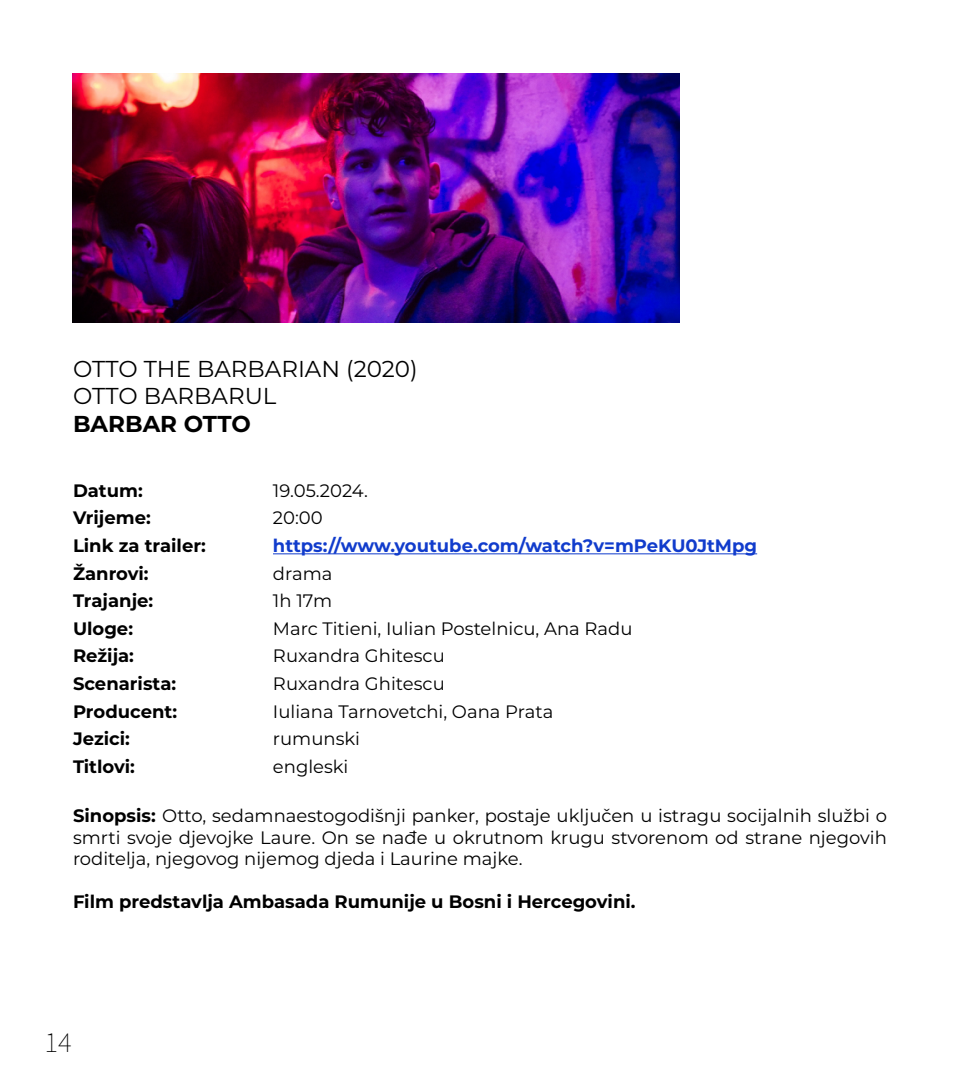
<style>
.page{position:relative;width:960px;height:1080px;background:#fff}
.page>*{position:absolute;margin:0;border:0;box-sizing:border-box;transform-origin:0 0}
.t1{font:200 29px "Source Sans Pro";color:#000}
.t2{font:23px/27.6px "Montserrat";color:#000}
.t3{font:700 23px "Montserrat";color:#000}
.t4{font:18px/21.6px "Montserrat";color:#000;text-align:justify}
.t5{font:700 18px "Montserrat";color:#000}
.t6{font:700 18px "Montserrat";color:#113ccc}
.s1{font-weight:700}
</style>
<div class="page">
<hr style="left:273px;top:553px;width:484px;height:1px;background:#113ccc">
<img style="left:72px;top:73px;width:608px;height:250px">
<p class="t2" style="left:73px;top:354px;width:346px">OTTO THE BARBARIAN (2020)<br>OTTO BARBARUL</p>
<p class="t3" style="left:73px;top:407px;width:179px">BARBAR OTTO</p>
<p class="t5" style="left:73px;top:477px;width:71px">Datum:</p>
<p class="t4" style="left:273px;top:479px;width:96px">19.05.2024.</p>
<p class="t5" style="left:73px;top:505px;width:79px">Vrijeme:</p>
<p class="t4" style="left:273px;top:507px;width:51px">20:00</p>
<p class="t5" style="left:73px;top:533px;width:135px">Link za trailer:</p>
<p class="t6" style="left:273px;top:533px;width:486px">https://www.youtube.com/watch?v=mPeKU0JtMpg</p>
<p class="t5" style="left:73px;top:560px;width:77px">Žanrovi:</p>
<p class="t4" style="left:273px;top:562px;width:61px">drama</p>
<p class="t5" style="left:73px;top:588px;width:82px">Trajanje:</p>
<p class="t4" style="left:273px;top:589px;width:61px">1h 17m</p>
<p class="t5" style="left:73px;top:615px;width:62px">Uloge:</p>
<p class="t4" style="left:273px;top:617px;width:361px">Marc Titieni, Iulian Postelnicu, Ana Radu</p>
<p class="t5" style="left:73px;top:643px;width:63px">Režija:</p>
<p class="t4" style="left:273px;top:645px;width:173px">Ruxandra Ghitescu</p>
<p class="t5" style="left:73px;top:671px;width:105px">Scenarista:</p>
<p class="t4" style="left:273px;top:672px;width:173px">Ruxandra Ghitescu</p>
<p class="t5" style="left:73px;top:698px;width:106px">Producent:</p>
<p class="t4" style="left:273px;top:700px;width:282px">Iuliana Tarnovetchi, Oana Prata</p>
<p class="t5" style="left:73px;top:726px;width:58px">Jezici:</p>
<p class="t4" style="left:273px;top:727px;width:89px">rumunski</p>
<p class="t5" style="left:73px;top:753px;width:63px">Titlovi:</p>
<p class="t4" style="left:273px;top:755px;width:77px">engleski</p>
<p class="t4" style="left:73px;top:804px;width:815px"><span class="s1">Sinopsis:</span> Otto, sedamnaestogodišnji panker, postaje uključen u istragu socijalnih službi o smrti svoje djevojke Laure. On se nađe u okrutnom krugu stvorenom od strane njegovih roditelja, njegovog nijemog djeda i Laurine majke.</p>
<p class="t5" style="left:73px;top:889px;width:564px">Film predstavlja Ambasada Rumunije u Bosni i Hercegovini.</p>
<h1 class="t1" style="left:45px;top:1025px;width:29px">14</h1>
</div>
